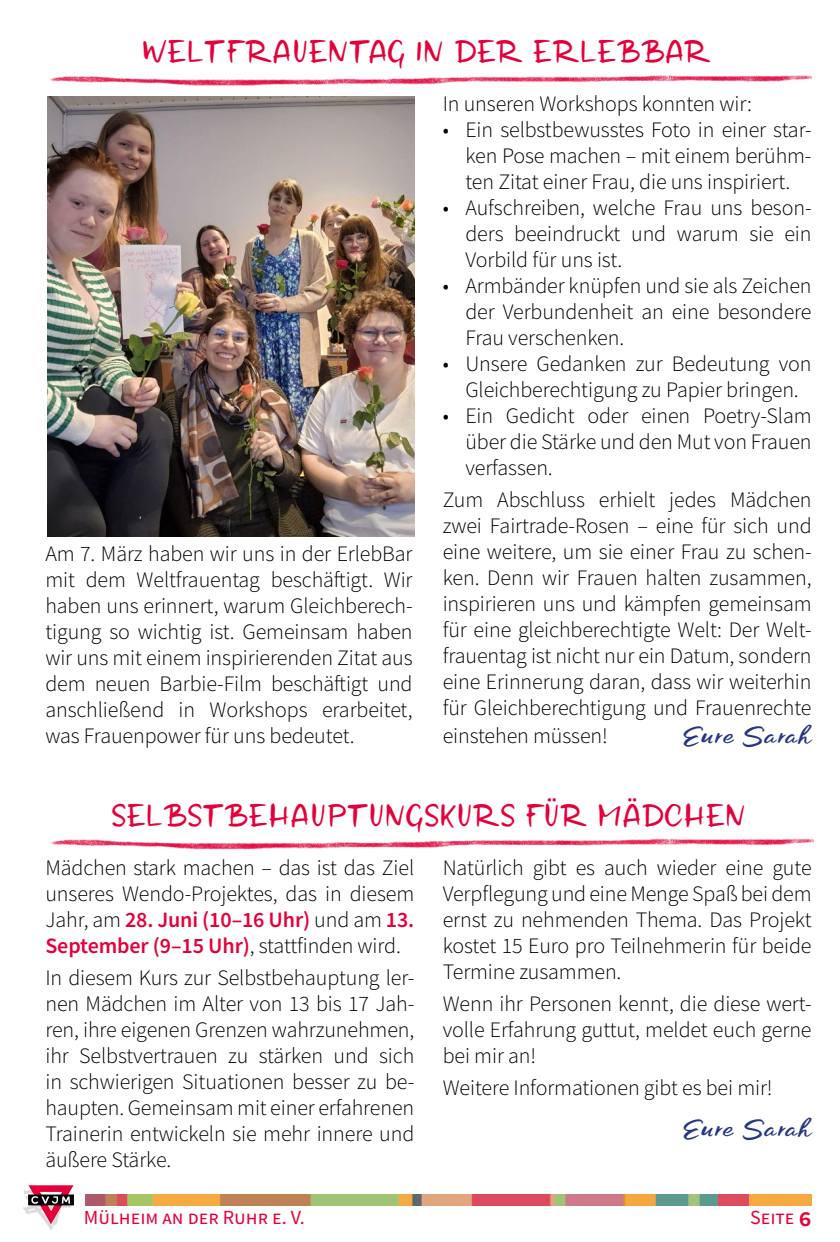
<style>
.page{position:relative;width:840px;height:1242px;background:#fff}
.page>*{position:absolute;margin:0;border:0;box-sizing:border-box;transform-origin:0 0}
.t1{font:24px "Los Banditos Sans";color:#e4003a}
.t2{font:300 22px/26px "Source Sans Pro";letter-spacing:-.005em;color:#000;text-align:justify}
.t3{font:20px "Source Sans Pro";color:#e4003a}
.t4{font:18px "Los Banditos Script";letter-spacing:.08em;color:#283583;scale:1.15 1}
.s1{font-weight:600;color:#e4003a}
.s2{font-weight:600;font-size:26px}
</style>
<div class="page">
<svg style="left:23px;top:1185px;width:50px;height:45px"></svg>
<img style="left:85px;top:1195px;width:726px;height:10px">
<img style="left:51px;top:838px;width:762px;height:12px">
<img style="left:50px;top:75px;width:761px;height:11px">
<img style="left:47px;top:96px;width:367px;height:440px">
<p class="t1" style="left:142px;top:40px;width:570px">WELTFRAUENTAG IN DER ERLEBBAR</p>
<p class="t2" style="left:442px;top:91px;width:310px">In unseren Workshops konnten wir:</p>
<p class="t2" style="left:465px;top:117px;width:347px;text-indent:-23px">• Ein selbstbewusstes Foto in einer star&shy;ken Pose machen – mit einem berühm&shy;ten Zitat einer Frau, die uns inspiriert.</p>
<p class="t2" style="left:465px;top:195px;width:347px;text-indent:-23px">• Aufschreiben, welche Frau uns beson&shy;ders beeindruckt und warum sie ein Vorbild für uns ist.</p>
<p class="t2" style="left:465px;top:273px;width:347px;text-indent:-23px">• Armbänder knüpfen und sie als Zeichen der Verbundenheit an eine besondere Frau verschenken.</p>
<p class="t2" style="left:442px;top:351px;width:370px;text-align:center">• Unsere Gedanken zur Bedeutung von<br>Gleichberechtigung zu Papier bringen.</p>
<p class="t2" style="left:465px;top:403px;width:347px;text-indent:-23px">• Ein Gedicht oder einen Poetry-Slam über die Stärke und den Mut von Frauen verfassen.</p>
<p class="t2" style="left:442px;top:486px;width:370px">Zum Abschluss erhielt jedes Mädchen zwei Fairtrade-Rosen – eine für sich und eine weitere, um sie einer Frau zu schen&shy;ken. Denn wir Frauen halten zusammen, inspirieren uns und kämpfen gemeinsam für eine gleichberechtigte Welt: Der Welt&shy;frauentag ist nicht nur ein Datum, sondern eine Erinnerung daran, dass wir weiterhin für Gleichberechtigung und Frauenrechte</p>
<p class="t2" style="left:442px;top:722px;width:166px">einstehen müssen!</p>
<p class="t4" style="left:683px;top:726px;width:112px">Eure Sarah</p>
<p class="t2" style="left:45px;top:540px;width:368px">Am 7. März haben wir uns in der ErlebBar mit dem Weltfrauentag beschäftigt. Wir haben uns erinnert, warum Gleichberech&shy;tigung so wichtig ist. Gemeinsam haben wir uns mit einem inspirierenden Zitat aus dem neuen Barbie-Film beschäftigt und anschließend in Workshops erarbeitet, was Frauenpower für uns bedeutet.</p>
<p class="t1" style="left:111px;top:803px;width:635px">SELBSTBEHAUPTUNGSKURS FÜR MÄDCHEN</p>
<p class="t2" style="left:45px;top:855px;width:370px">Mädchen stark machen – das ist das Ziel unseres Wendo-Projektes, das in diesem Jahr, am <span class="s1">28. Juni (10–16 Uhr)</span> und am <span class="s1">13.<br>September (9–15 Uhr)</span>, stattfinden wird.</p>
<p class="t2" style="left:45px;top:964px;width:370px">In diesem Kurs zur Selbstbehauptung ler&shy;nen Mädchen im Alter von 13 bis 17 Jah&shy;ren, ihre eigenen Grenzen wahrzunehmen, ihr Selbstvertrauen zu stärken und sich in schwierigen Situationen besser zu be&shy;haupten. Gemeinsam mit einer erfahrenen Trainerin entwickeln sie mehr innere und äußere Stärke.</p>
<p class="t2" style="left:442px;top:855px;width:370px">Natürlich gibt es auch wieder eine gute Verpflegung und eine Menge Spaß bei dem ernst zu nehmenden Thema. Das Projekt kostet 15 Euro pro Teilnehmerin für beide Termine zusammen.</p>
<p class="t2" style="left:442px;top:990px;width:370px">Wenn ihr Personen kennt, die diese wert&shy;volle Erfahrung guttut, meldet euch gerne bei mir an!</p>
<p class="t2" style="left:442px;top:1074px;width:331px">Weitere Informationen gibt es bei mir!</p>
<p class="t4" style="left:683px;top:1119px;width:112px">Eure Sarah</p>
<p class="t3" style="left:84px;top:1204px;width:222px">Mülheim an der Ruhr e. V.</p>
<p class="t3" style="left:749px;top:1205px;width:63px">Seite <span class="s2">6</span></p>
</div>
